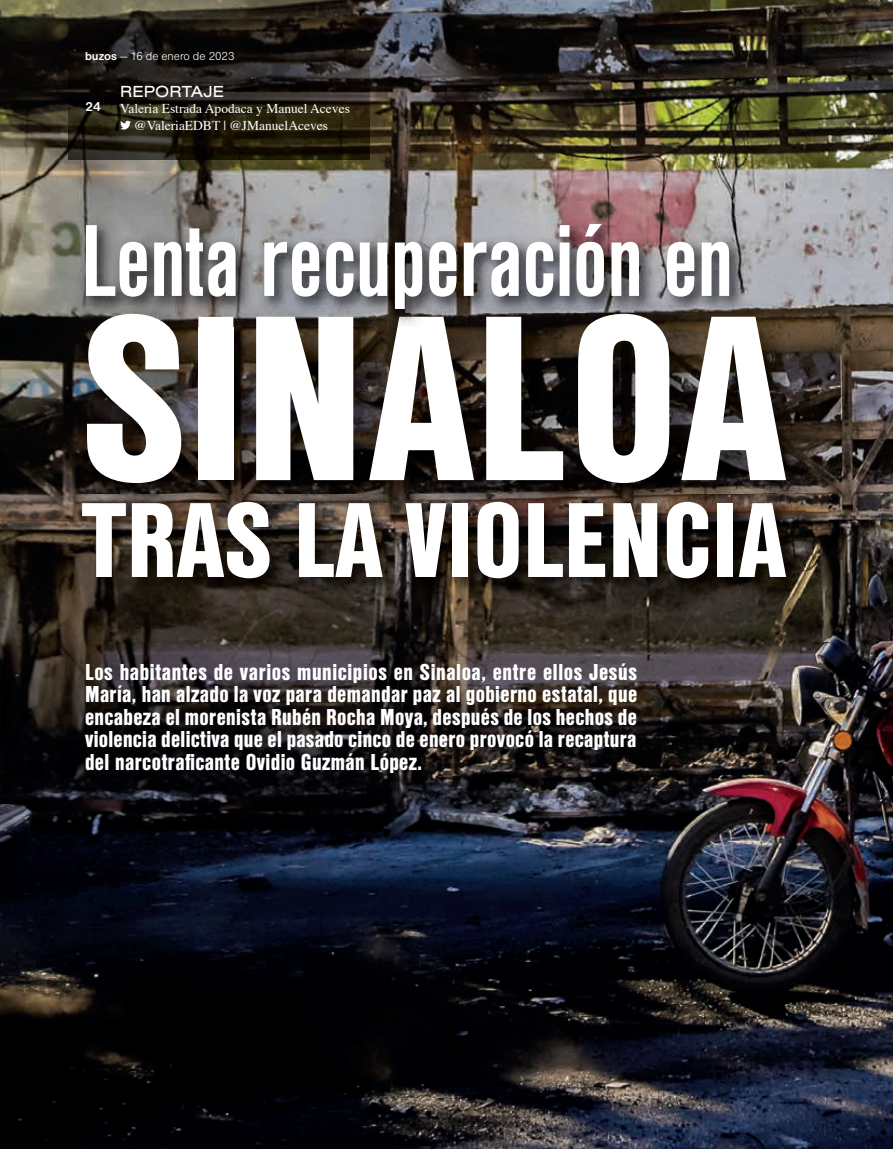
<style>
.page{position:relative;width:893px;height:1149px;background:#fff}
.page>*{position:absolute;margin:0;border:0;box-sizing:border-box;transform-origin:0 0}
.t1{font:244.8px "Nimbus Sans DOT Blac Cond";letter-spacing:.005em;color:#fff}
.t2{font:110.55px "Nimbus Sans DOT Blac Cond";letter-spacing:.005em;color:#fff}
.t3{font:700 condensed 106.05px "Nimbus Sans DOT";letter-spacing:-.01em;color:#fff}
.t4{font:24px/22.5px "Nimbus Sans DOT Blac Cond";letter-spacing:.015em;color:#fff;text-align:justify}
.t5{font:16.5px "Nimbus San T Regu Exte";color:#fff}
.t6{font:13.5px/16.2px "Times";color:#fff;text-align:center}
.t7{font:700 13.5px "Nimbus Sans DOT";color:#fff}
.t8{font:12px "Nimbus Sans DOT Ligh";color:#fff}
.s1{font-family:"Nimbus Sans DOT";font-weight:700}
</style>
<div class="page">
<img style="left:0;top:0;width:893px;height:1148px">
<img style="left:68px;top:0;width:301px;height:159px">
<svg style="left:120px;top:121px;width:11px;height:8px"></svg>
<img style="left:70px;top:296px;width:50px;height:230px">
<img style="left:747px;top:296px;width:81px;height:46px">
<img style="left:778px;top:342px;width:50px;height:184px">
<img style="left:120px;top:483px;width:658px;height:12px">
<img style="left:87px;top:314px;width:699px;height:169px">
<img style="left:74px;top:495px;width:731px;height:102px">
<img style="left:79px;top:217px;width:668px;height:110px">
<img style="left:87px;top:314px;width:660px;height:13px">
<p class="t8" style="left:85px;top:50px;width:151px"><span class="s1">buzos</span> — 16 de enero de 2023</p>
<p class="t7" style="left:85px;top:99px;width:18px">24</p>
<p class="t5" style="left:120px;top:82px;width:105px">REPORTAJE</p>
<p class="t6" style="left:120px;top:99px;width:231px">Valeria Estrada Apodaca y Manuel Aceves @ValeriaEDBT | @JManuelAceves</p>
<h3 class="t3" style="left:81px;top:203px;width:654px">Lenta recuperación en</h3>
<h1 class="t1" style="left:82px;top:259px;width:706px">SINALOA</h1>
<h2 class="t2" style="left:81px;top:477px;width:706px">TRAS LA VIOLENCIA</h2>
<p class="t4" style="left:85px;top:660px;width:554px">Los habitantes de varios municipios en Sinaloa, entre ellos Jesús María, han alzado la voz para demandar paz al gobierno estatal, que encabeza el morenista Rubén Rocha Moya, después de los hechos de violencia delictiva que el pasado cinco de enero provocó la recaptura del narcotraficante Ovidio Guzmán López.</p>
</div>
